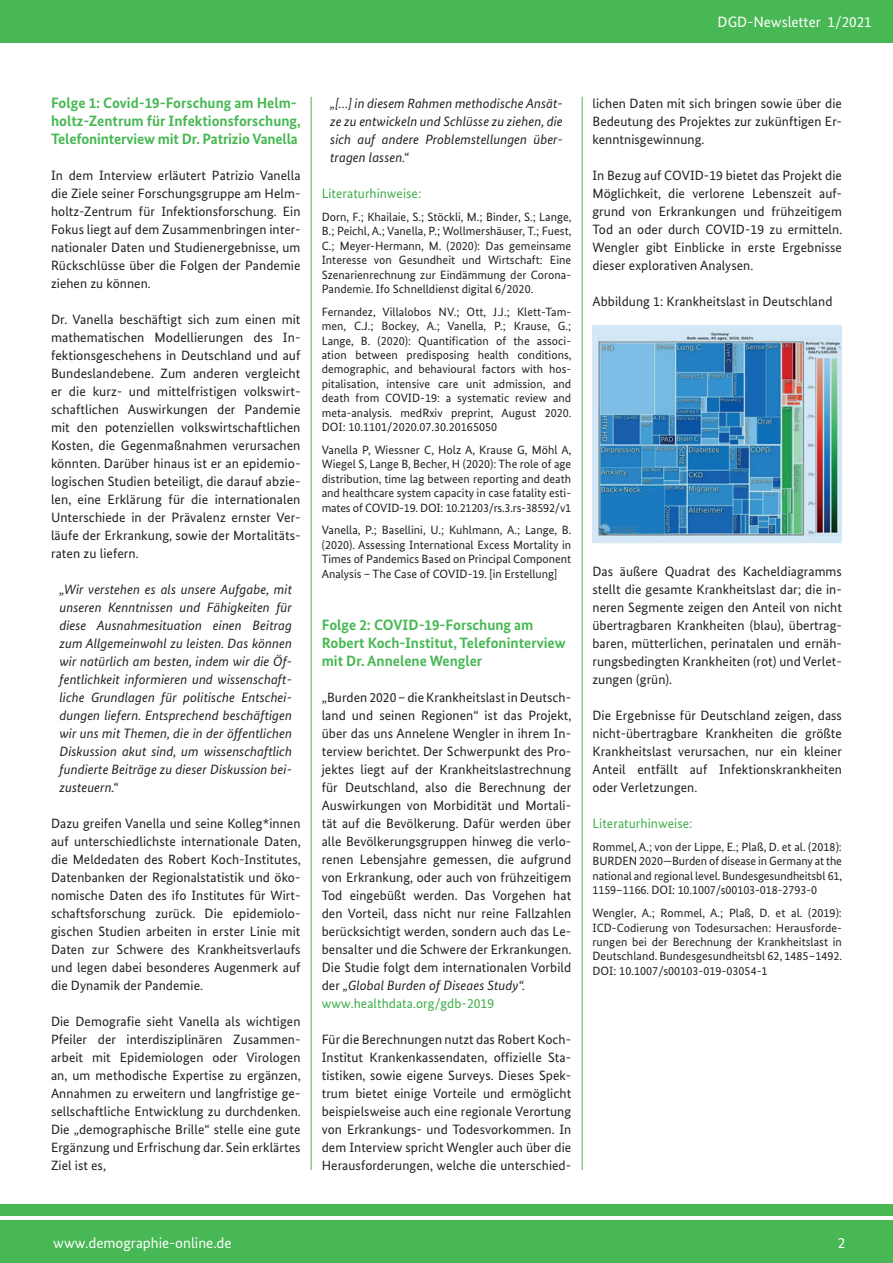
<style>
.page{position:relative;width:893px;height:1263px;background:#fff}
.page>*{position:absolute;margin:0;border:0;box-sizing:border-box;transform-origin:0 0}
.t1{font:700 15px/18px "Bundes Sans";color:#47b853}
.t2{font:15px "Bundes Sans";color:#fff}
.t3{font:13.5px/18px "Bundes Sans";letter-spacing:.005em;color:#231f20;text-align:justify}
.t4{font:italic 13.5px/18px "Bundes Sans";letter-spacing:.005em;color:#231f20;text-align:justify}
.t5{font:13.5px "Bundes Sans";letter-spacing:.005em;color:#3fae49}
.t6{font:12px/14.4px "Bundes Sans";letter-spacing:.005em;color:#231f20;text-align:justify}
.s1{font-style:italic}
.s2{color:#3fae49}
</style>
<div class="page">
<div style="left:0;top:0;width:893px;height:43px;background:#47b853"></div>
<div style="left:0;top:1220px;width:893px;height:43px;background:#47b853"></div>
<div style="left:0;top:1204px;width:893px;height:12px;background:#47b853"></div>
<hr style="left:311px;top:97px;width:1px;height:1073px;background:#47b853">
<hr style="left:582px;top:97px;width:1px;height:1073px;background:#47b853">
<img style="left:593px;top:325px;width:249px;height:218px">
<p class="t2" style="left:718px;top:12px;width:156px">DGD-Newsletter 1/2021</p>
<p class="t1" style="left:51px;top:94px;width:251px">Folge 1: Covid-19-Forschung am Helm&shy;holtz-Zentrum für Infektionsforschung,<br>Telefoninterview mit Dr. Patrizio Vanella</p>
<p class="t3" style="left:51px;top:166px;width:251px">In dem Interview erläutert Patrizio Vanella die Ziele seiner Forschungsgruppe am Helm&shy;holtz-Zentrum für Infektionsforschung. Ein Fokus liegt auf dem Zusammenbringen inter&shy;nationaler Daten und Studienergebnisse, um Rückschlüsse über die Folgen der Pandemie ziehen zu können.</p>
<p class="t3" style="left:51px;top:310px;width:251px">Dr. Vanella beschäftigt sich zum einen mit mathematischen Modellierungen des In&shy;fektionsgeschehens in Deutschland und auf Bundeslandebene. Zum anderen vergleicht er die kurz- und mittelfristigen volkswirt&shy;schaftlichen Auswirkungen der Pandemie mit den potenziellen volkswirtschaftlichen Kosten, die Gegenmaßnahmen verursachen könnten. Darüber hinaus ist er an epidemio&shy;logischen Studien beteiligt, die darauf abzie&shy;len, eine Erklärung für die internationalen Unterschiede in der Prävalenz ernster Ver&shy;läufe der Erkrankung, sowie der Mortalitäts&shy;raten zu liefern.</p>
<p class="t4" style="left:60px;top:580px;width:234px">„Wir verstehen es als unsere Aufgabe, mit unseren Kenntnissen und Fähigkeiten für diese Ausnahmesituation einen Beitrag zum Allgemeinwohl zu leisten. Das können wir natürlich am besten, indem wir die Öf&shy;fentlichkeit informieren und wissenschaft&shy;liche Grundlagen für politische Entschei&shy;dungen liefern. Entsprechend beschäftigen wir uns mit Themen, die in der öffentlichen Diskussion akut sind, um wissenschaftlich fundierte Beiträge zu dieser Diskussion bei&shy;zusteuern.“</p>
<p class="t3" style="left:51px;top:814px;width:251px">Dazu greifen Vanella und seine Kolleg*innen auf unterschiedlichste internationale Daten, die Meldedaten des Robert Koch-Institutes, Datenbanken der Regionalstatistik und öko&shy;nomische Daten des ifo Institutes für Wirt&shy;schaftsforschung zurück. Die epidemiolo&shy;gischen Studien arbeiten in erster Linie mit Daten zur Schwere des Krankheitsverlaufs und legen dabei besonderes Augenmerk auf die Dynamik der Pandemie.</p>
<p class="t3" style="left:51px;top:1012px;width:251px">Die Demografie sieht Vanella als wichtigen Pfeiler der interdisziplinären Zusammen&shy;arbeit mit Epidemiologen oder Virologen an, um methodische Expertise zu ergänzen, Annahmen zu erweitern und langfristige ge&shy;sellschaftliche Entwicklung zu durchdenken.<br>Die „demographische Brille“ stelle eine gute Ergänzung und Erfrischung dar. Sein erklärtes Ziel ist es,</p>
<p class="t4" style="left:330px;top:94px;width:234px">„[…] in diesem Rahmen methodische Ansät&shy;ze zu entwickeln und Schlüsse zu ziehen, die sich auf andere Problemstellungen über&shy;tragen lassen.“</p>
<p class="t5" style="left:322px;top:185px;width:101px">Literaturhinweise:</p>
<p class="t6" style="left:322px;top:209px;width:251px">Dorn, F.; Khailaie, S.; Stöckli, M.; Binder, S.; Lange, B.; Peichl, A.; Vanella, P.; Wollmershäuser, T.; Fuest, C.; Meyer-Hermann, M. (2020): Das gemeinsame Interesse von Gesundheit und Wirtschaft: Eine Szenarienrechnung zur Eindämmung der Corona-Pandemie. Ifo Schnelldienst digital 6/2020.</p>
<p class="t6" style="left:322px;top:304px;width:251px">Fernandez, Villalobos NV.; Ott, J.J.; Klett-Tam&shy;men, C.J.; Bockey, A.; Vanella, P.; Krause, G.; Lange, B. (2020): Quantification of the associ&shy;ation between predisposing health conditions, demographic, and behavioural factors with hos&shy;pitalisation, intensive care unit admission, and death from COVID-19: a systematic review and meta-analysis. medRxiv preprint, August 2020.<br>DOI: 10.1101/2020.07.30.20165050</p>
<p class="t6" style="left:322px;top:442px;width:251px">Vanella P, Wiessner C, Holz A, Krause G, Möhl A, Wiegel S, Lange B, Becher, H (2020): The role of age distribution, time lag between reporting and death and healthcare system capacity in case fatality esti&shy;mates of COVID-19. DOI: 10.21203/rs.3.rs-38592/v1</p>
<p class="t6" style="left:322px;top:523px;width:251px">Vanella, P.; Basellini, U.; Kuhlmann, A.; Lange, B. (2020). Assessing International Excess Mortality in Times of Pandemics Based on Principal Component Analysis – The Case of COVID-19. [in Erstellung]</p>
<p class="t1" style="left:322px;top:616px;width:245px">Folge 2: COVID-19-Forschung am<br>Robert Koch-Institut, Telefoninterview mit Dr. Annelene Wengler</p>
<p class="t3" style="left:322px;top:688px;width:251px;text-align:left">„Burden 2020 – die Krankheitslast in Deutsch&shy;land und seinen Regionen“ ist das Projekt, über das uns Annelene Wengler in ihrem In&shy;terview berichtet. Der Schwerpunkt des Pro&shy;jektes liegt auf der Krankheitslastrechnung für Deutschland, also die Berechnung der Auswirkungen von Morbidität und Mortali&shy;tät auf die Bevölkerung. Dafür werden über alle Bevölkerungsgruppen hinweg die verlo&shy;renen Lebensjahre gemessen, die aufgrund von Erkrankung, oder auch von frühzeitigem Tod eingebüßt werden. Das Vorgehen hat den Vorteil, dass nicht nur reine Fallzahlen berücksichtigt werden, sondern auch das Le&shy;bensalter und die Schwere der Erkrankungen.<br>Die Studie folgt dem internationalen Vorbild der <span class="s1">„Global Burden of Diseaes Study“. </span><span class="s2">www.healthdata.org/gdb-2019</span></p>
<p class="t3" style="left:322px;top:1030px;width:251px">Für die Berechnungen nutzt das Robert Koch-Institut Krankenkassendaten, offizielle Sta&shy;tistiken, sowie eigene Surveys. Dieses Spek&shy;trum bietet einige Vorteile und ermöglicht beispielsweise auch eine regionale Verortung von Erkrankungs- und Todesvorkommen. In dem Interview spricht Wengler auch über die Herausforderungen, welche die unterschied-</p>
<p class="t3" style="left:592px;top:94px;width:251px">lichen Daten mit sich bringen sowie über die Bedeutung des Projektes zur zukünftigen Er&shy;kenntnisgewinnung.</p>
<p class="t3" style="left:592px;top:166px;width:251px">In Bezug auf COVID-19 bietet das Projekt die Möglichkeit, die verlorene Lebenszeit auf&shy;grund von Erkrankungen und frühzeitigem Tod an oder durch COVID-19 zu ermitteln.<br>Wengler gibt Einblicke in erste Ergebnisse dieser explorativen Analysen.</p>
<p class="t3" style="left:592px;top:292px;width:241px">Abbildung 1: Krankheitslast in Deutschland</p>
<p class="t3" style="left:592px;top:562px;width:251px">Das äußere Quadrat des Kacheldiagramms stellt die gesamte Krankheitslast dar; die in&shy;neren Segmente zeigen den Anteil von nicht übertragbaren Krankheiten (blau), übertrag&shy;baren, mütterlichen, perinatalen und ernäh&shy;rungsbedingten Krankheiten (rot) und Verlet&shy;zungen (grün).</p>
<p class="t3" style="left:592px;top:706px;width:251px">Die Ergebnisse für Deutschland zeigen, dass nicht-übertragbare Krankheiten die größte Krankheitslast verursachen, nur ein kleiner Anteil entfällt auf Infektionskrankheiten oder Verletzungen.</p>
<p class="t5" style="left:592px;top:815px;width:102px">Literaturhinweise:</p>
<p class="t6" style="left:592px;top:839px;width:251px">Rommel, A.; von der Lippe, E.; Plaß, D. et al. (2018):<br>BURDEN 2020—Burden of disease in Germany at the national and regional level. Bundesgesundheitsbl 61, 1159–1166. DOI: 10.1007/s00103-018-2793-0</p>
<p class="t6" style="left:592px;top:906px;width:251px">Wengler, A.; Rommel, A.; Plaß, D. et al. (2019):<br>ICD-Codierung von Todesursachen: Herausforde&shy;rungen bei der Berechnung der Krankheitslast in Deutschland. Bundesgesundheitsbl 62, 1485–1492.<br>DOI: 10.1007/s00103-019-03054-1</p>
<p class="t2" style="left:53px;top:1233px;width:180px">www.demographie-online.de</p>
<p class="t2" style="left:838px;top:1233px;width:9px">2</p>
</div>
